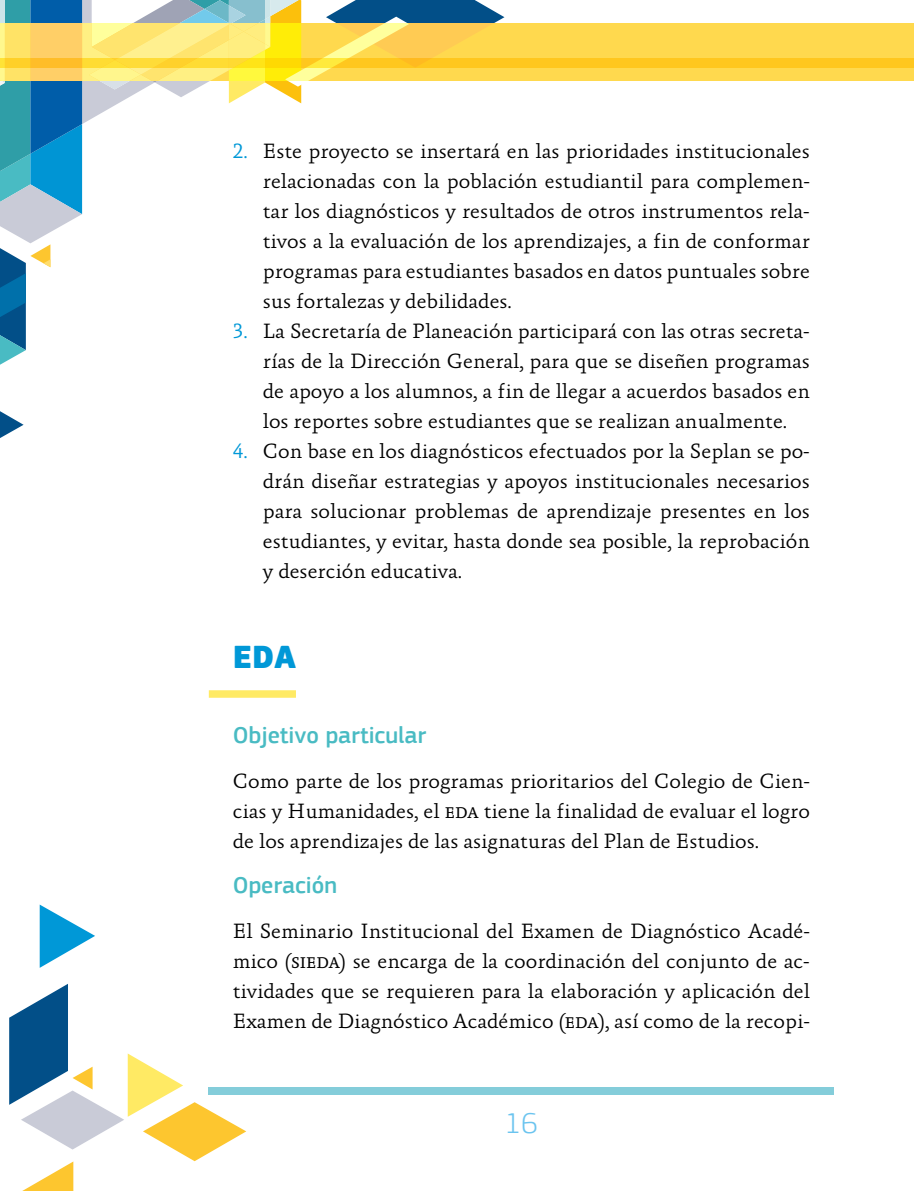
<style>
.page{position:relative;width:915px;height:1191px;background:#fff}
.page>*{position:absolute;margin:0;border:0;box-sizing:border-box;transform-origin:0 0}
.t1{font:900 33px "PF Square Sans Pro";color:#0098d7}
.t2{font:300 30px "PF Square Sans Pro";color:#6bc4ef}
.t3{font:500 24px "PF Square Sans Pro";color:#49bbc3}
.t4{font:300 21px/30px "Absara TF";color:#000;text-align:justify}
.s1{color:#0098d7}
.s2{font-weight:400;font-size:15.75px}
</style>
<div class="page">
<div style="left:209px;top:690px;width:87px;height:7px;background:#ffea64"></div>
<div style="left:0;top:23px;width:913px;height:57px;background:#ffd94e"></div>
<div style="left:209px;top:1087px;width:624px;height:8px;background:#84cdda"></div>
<svg style="left:82px;top:0;width:220px;height:196px"></svg>
<svg style="left:0;top:411px;width:24px;height:27px"></svg>
<svg style="left:0;top:0;width:82px;height:365px"></svg>
<svg style="left:89px;top:0;width:415px;height:103px"></svg>
<svg style="left:40px;top:904px;width:55px;height:64px"></svg>
<svg style="left:9px;top:984px;width:237px;height:207px"></svg>
<svg style="left:0;top:58px;width:913px;height:10px;background:#fc2"></svg>
<p class="t4" style="left:263px;top:136px;width:548px;text-indent:-30px"><span class="s1">2.</span> Este proyecto se insertará en las prioridades institucionales relacionadas con la población estudiantil para complemen&shy;tar los diagnósticos y resultados de otros instrumentos rela&shy;tivos a la evaluación de los aprendizajes, a fin de conformar programas para estudiantes basados en datos puntuales sobre sus fortalezas y debilidades.</p>
<p class="t4" style="left:263px;top:316px;width:548px;text-indent:-30px"><span class="s1">3.</span> La Secretaría de Planeación participará con las otras secreta&shy;rías de la Dirección General, para que se diseñen programas de apoyo a los alumnos, a fin de llegar a acuerdos basados en los reportes sobre estudiantes que se realizan anualmente.</p>
<p class="t4" style="left:263px;top:436px;width:548px;text-indent:-30px"><span class="s1">4.</span> Con base en los diagnósticos efectuados por la Seplan se po&shy;drán diseñar estrategias y apoyos institucionales necesarios para solucionar problemas de aprendizaje presentes en los estudiantes, y evitar, hasta donde sea posible, la reprobación y deserción educativa.</p>
<h1 class="t1" style="left:233px;top:636px;width:65px">EDA</h1>
<p class="t3" style="left:233px;top:721px;width:195px">Objetivo particular</p>
<p class="t4" style="left:233px;top:766px;width:578px">Como parte de los programas prioritarios del Colegio de Cien&shy;cias y Humanidades, el <span class="s2">EDA</span> tiene la finalidad de evaluar el logro de los aprendizajes de las asignaturas del Plan de Estudios.</p>
<p class="t3" style="left:233px;top:871px;width:106px">Operación</p>
<p class="t4" style="left:233px;top:916px;width:578px">El Seminario Institucional del Examen de Diagnóstico Acadé&shy;mico (<span class="s2">SIEDA</span>) se encarga de la coordinación del conjunto de ac&shy;tividades que se requieren para la elaboración y aplicación del Examen de Diagnóstico Académico (<span class="s2">EDA</span>), así como de la recopi-</p>
<h2 class="t2" style="left:505px;top:1105px;width:34px">16</h2>
</div>
